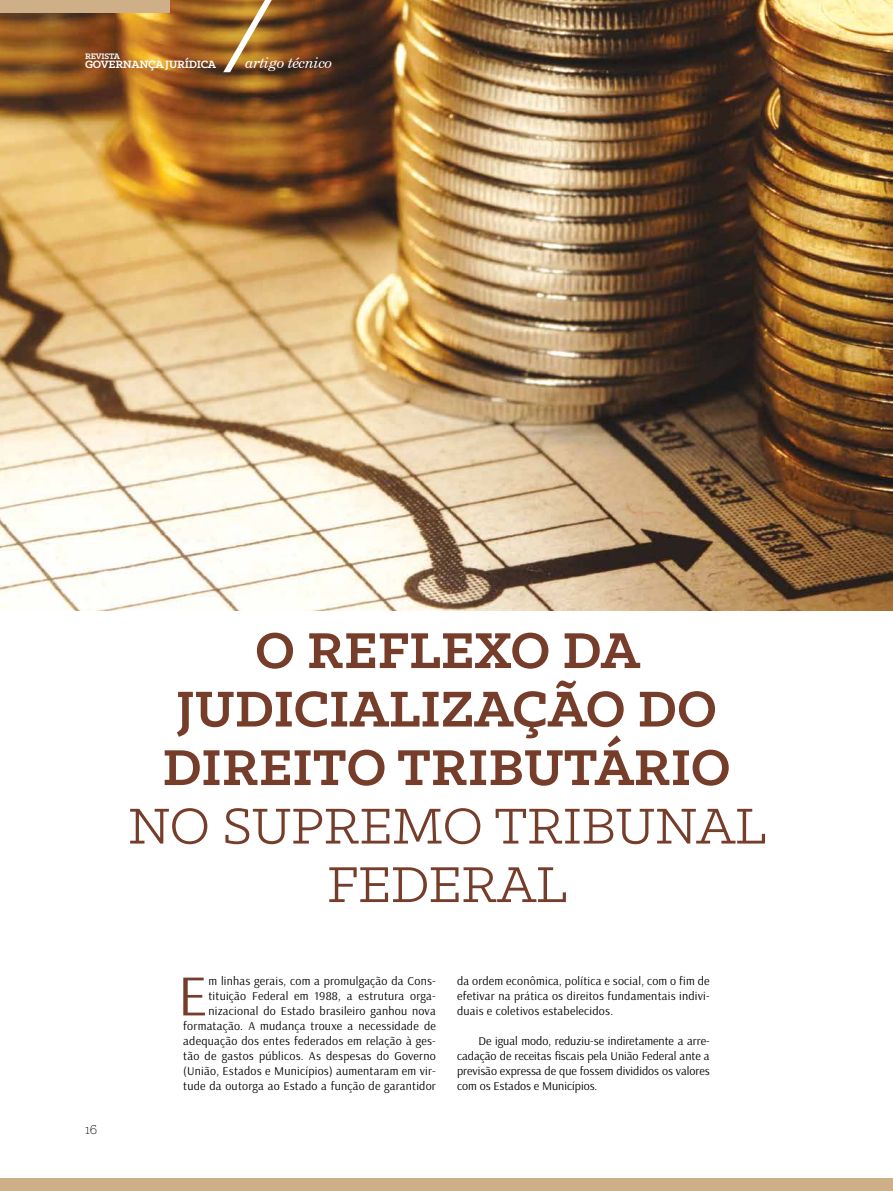
<style>
.page{position:relative;width:893px;height:1191px;background:#fff}
.page>*{position:absolute;margin:0;border:0;box-sizing:border-box;transform-origin:0 0}
.t1{font:58.2px "Arsenal";color:#763d2a}
.t2{font:700 57px/58.5px "Klinic Slab";color:#763d2a;text-align:center}
.t3{font:57px/58.5px "Klinic Slab";color:#763d2a;text-align:center}
.t4{font:italic 15px "Century Schoolbook BT";letter-spacing:-.02em;color:#fff}
.t5{font:300 15px "Klinic Slab";color:#000}
.t6{font:12px/15px "Arsenal";letter-spacing:.02em;color:#000;text-align:justify}
.t7{font:700 12px "Klinic Slab";color:#fff}
.t8{font:700 9px "Klinic Slab";letter-spacing:-.02em;color:#fff}
</style>
<div class="page">
<img style="left:0;top:0;width:893px;height:610px">
<div style="left:0;top:0;width:170px;height:13px;background:#ceaf87"></div>
<div style="left:0;top:1178px;width:893px;height:13px;background:#ceaf87"></div>
<svg style="left:223px;top:0;width:49px;height:72px;background:#ad8143"></svg>
<p class="t8" style="left:85px;top:50px;width:37px">revista</p>
<p class="t7" style="left:85px;top:57px;width:25px">GOVERNANÇA</p>
<p class="t7" style="left:165px;top:57px;width:12px">JURÍDICA</p>
<p class="t4" style="left:245px;top:54px;width:89px">artigo técnico</p>
<h2 class="t2" style="left:162px;top:620px;width:559px">O reflexo da judicialização do<br>Direito Tributário</h2>
<h2 class="t3" style="left:128px;top:795px;width:640px">NO SUPREMO TRIBUNAL<br>FEDERAL</h2>
<p class="t5" style="left:85px;top:1120px;width:14px">16</p>
<p class="t6" style="left:183px;top:974px;width:254px;text-align:right">m linhas gerais, com a promulgação da Cons&shy;tituição Federal em 1988, a estrutura orga&shy;nizacional do Estado brasileiro ganhou nova formatação. A mudança trouxe a necessidade de adequação dos entes federados em relação à ges&shy;tão de gastos públicos. As despesas do Governo (União, Estados e Municípios) aumentaram em vir&shy;tude da outorga ao Estado a função de garantidor</p>
<p class="t6" style="left:457px;top:974px;width:254px">da ordem econômica, política e social, com o fim de efetivar na prática os direitos fundamentais indivi&shy;duais e coletivos estabelecidos.</p>
<h1 class="t1" style="left:178px;top:960px;width:31px">E</h1>
<p class="t6" style="left:457px;top:1034px;width:254px;text-indent:21px">De igual modo, reduziu-se indiretamente a arre&shy;cadação de receitas fiscais pela União Federal ante a previsão expressa de que fossem divididos os valores com os Estados e Municípios.</p>
</div>
